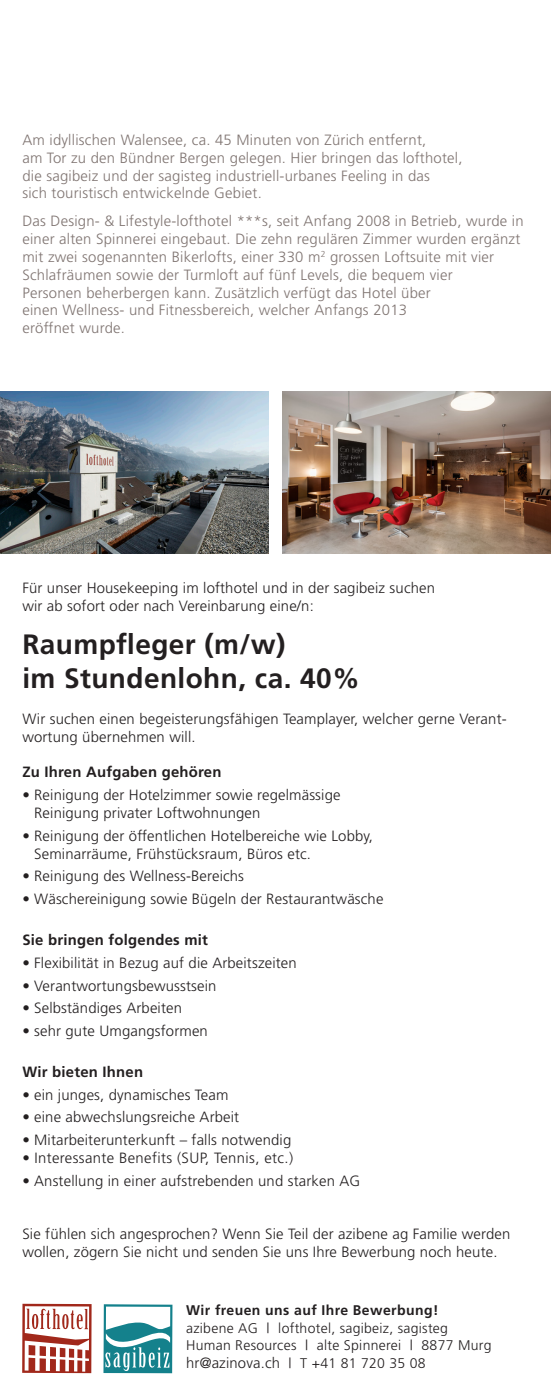
<style>
.page{position:relative;width:551px;height:1394px;background:#fff}
.page>*{position:absolute;margin:0;border:0;box-sizing:border-box;transform-origin:0 0}
.t1{font:700 28px/33.6px "Frutiger";letter-spacing:.015em;color:#231f20}
.t2{font:300 14.88px/17.8px "Frutiger";letter-spacing:.01em;color:#231f20}
.t3{font:300 14.88px/17.8px "Frutiger";letter-spacing:.015em;color:#807572}
.t4{font:700 14.88px "Frutiger";letter-spacing:.015em;color:#231f20}
.t5{font:300 14px "Frutiger";letter-spacing:.02em;color:#231f20}
.t6{font:700 14px "Frutiger";letter-spacing:.03em;color:#231f20}
.s1{font-size:14.88px}
</style>
<div class="page">
<img style="left:0;top:392px;width:268px;height:161px">
<img style="left:283px;top:392px;width:268px;height:161px">
<svg style="left:103px;top:1304px;width:70px;height:69px"></svg>
<svg style="left:22px;top:1304px;width:70px;height:69px"></svg>
<p class="t3" style="left:22px;top:131px;width:442px">Am idyllischen Walensee, ca. 45 Minuten von Zürich entfernt,<br>am Tor zu den Bündner Bergen gelegen. Hier bringen das lofthotel, die sagibeiz und der sagisteg industriell-urbanes Feeling in das<br>sich touristisch entwickelnde Gebiet.</p>
<p class="t3" style="left:22px;top:212px;width:503px">Das Design- &amp; Lifestyle-lofthotel ***s, seit Anfang 2008 in Betrieb, wurde in einer alten Spinnerei eingebaut. Die zehn regulären Zimmer wurden ergänzt mit zwei sogenannten Bikerlofts, einer 330 m<sup>2</sup> grossen Loftsuite mit vier Schlafräumen sowie der Turmloft auf fünf Levels, die bequem vier<br>Personen beherbergen kann. Zusätzlich verfügt das Hotel über<br>einen Wellness- und Fitnessbereich, welcher Anfangs 2013<br>eröffnet wurde.</p>
<p class="t2" style="left:22px;top:579px;width:414px">Für unser Housekeeping im lofthotel und in der sagibeiz suchen wir ab sofort oder nach Vereinbarung eine/n:</p>
<p class="t1" style="left:22px;top:628px;width:339px">Raumpfleger (m/w)<br>im Stundenlohn, ca. 40%</p>
<p class="t2" style="left:22px;top:710px;width:486px">Wir suchen einen begeisterungsfähigen Teamplayer, welcher gerne Verant&shy;wortung übernehmen will.</p>
<p class="t4" style="left:22px;top:763px;width:201px">Zu Ihren Aufgaben gehören</p>
<p class="t2" style="left:34px;top:786px;width:308px;text-indent:-12px">• Reinigung der Hotelzimmer sowie regelmässige<br>Reinigung privater Loftwohnungen</p>
<p class="t2" style="left:34px;top:827px;width:340px;text-indent:-12px">• Reinigung der öffentlichen Hotelbereiche wie Lobby,<br>Seminarräume, Frühstücksraum, Büros etc.</p>
<p class="t2" style="left:22px;top:867px;width:223px">• Reinigung des Wellness-Bereichs</p>
<p class="t2" style="left:22px;top:890px;width:362px">• Wäschereinigung sowie Bügeln der Restaurantwäsche</p>
<p class="t4" style="left:22px;top:931px;width:187px">Sie bringen folgendes mit</p>
<p class="t2" style="left:22px;top:954px;width:276px">• Flexibilität in Bezug auf die Arbeitszeiten</p>
<p class="t2" style="left:22px;top:976px;width:195px">• Verantwortungsbewusstsein</p>
<p class="t2" style="left:22px;top:999px;width:161px">• Selbständiges Arbeiten</p>
<p class="t2" style="left:22px;top:1022px;width:187px">• sehr gute Umgangsformen</p>
<p class="t4" style="left:22px;top:1063px;width:122px">Wir bieten Ihnen</p>
<p class="t2" style="left:22px;top:1085px;width:207px">• ein junges, dynamisches Team</p>
<p class="t2" style="left:22px;top:1108px;width:218px">• eine abwechslungsreiche Arbeit</p>
<p class="t2" style="left:22px;top:1131px;width:270px">• Mitarbeiterunterkunft – falls notwendig</p>
<p class="t2" style="left:22px;top:1149px;width:272px">• Interessante Benefits (SUP, Tennis, etc.)</p>
<p class="t2" style="left:22px;top:1172px;width:339px">• Anstellung in einer aufstrebenden und starken AG</p>
<p class="t2" style="left:22px;top:1225px;width:489px">Sie fühlen sich angesprochen? Wenn Sie Teil der azibene ag Familie werden wollen, zögern Sie nicht und senden Sie uns Ihre Bewerbung noch heute.</p>
<p class="t6" style="left:186px;top:1302px;width:254px">Wir freuen uns auf Ihre Bewerbung!</p>
<p class="t5" style="left:186px;top:1320px;width:263px">azibene AG | lofthotel, sagibeiz, sagisteg</p>
<p class="t5" style="left:186px;top:1338px;width:307px">Human Resources | alte Spinnerei | 8877 Murg</p>
<p class="t5" style="left:186px;top:1355px;width:241px"><span class="s1">hr@azinova.ch</span> | T +41 81 720 35 08</p>
</div>
